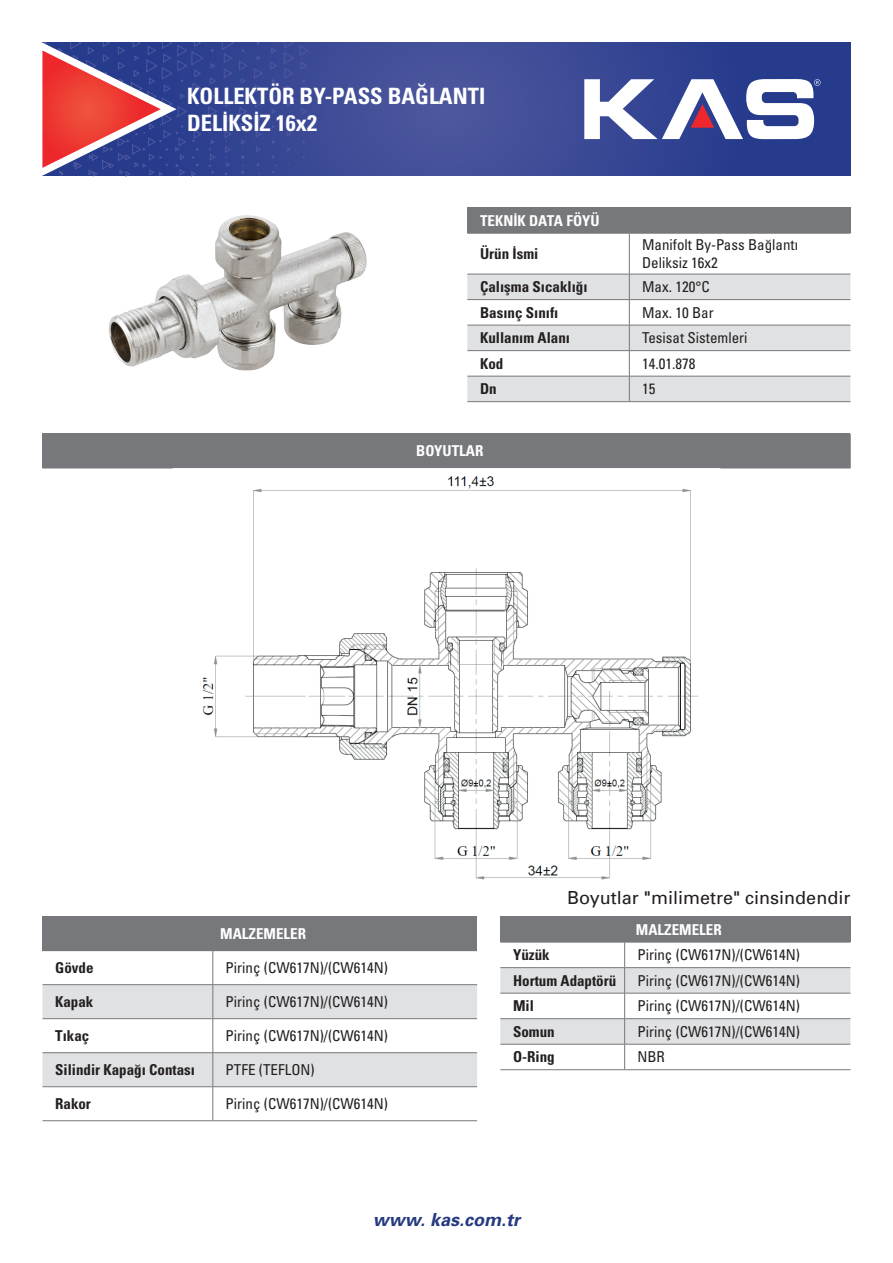
<style>
.page{position:relative;width:893px;height:1263px;background:#fff}
.page>*{position:absolute;margin:0;border:0;box-sizing:border-box;transform-origin:0 0}
.t1{font:22.5px/27px "Univers Cond Bd Tr";color:#fff}
.t2{font:18px "Univers Tr";color:#231f20}
.t3{font:18px "Univers Bold Ita Tr";color:#253a80}
.t4{font:15px/18px "Univers Condensed Tr";color:#231f20}
.t5{font:15px "Univers Cond Bd Tr";color:#231f20}
.t6{font:15px "Univers Cond Bd Tr";color:#fff}
</style>
<div class="page">
<svg style="left:247px;top:43px;width:603px;height:133px;background:#3a4995"></svg>
<svg style="left:256px;top:131px;width:5px;height:6px"></svg>
<svg style="left:256px;top:117px;width:5px;height:5px"></svg>
<svg style="left:255px;top:100px;width:7px;height:8px"></svg>
<svg style="left:255px;top:85px;width:7px;height:8px"></svg>
<svg style="left:254px;top:68px;width:9px;height:11px"></svg>
<svg style="left:257px;top:56px;width:3px;height:4px"></svg>
<svg style="left:272px;top:140px;width:3px;height:4px"></svg>
<svg style="left:272px;top:109px;width:4px;height:5px"></svg>
<svg style="left:271px;top:94px;width:5px;height:5px"></svg>
<svg style="left:272px;top:79px;width:3px;height:4px"></svg>
<svg style="left:270px;top:62px;width:7px;height:8px"></svg>
<svg style="left:271px;top:48px;width:5px;height:5px"></svg>
<svg style="left:287px;top:148px;width:4px;height:3px"></svg>
<svg style="left:287px;top:132px;width:4px;height:5px"></svg>
<svg style="left:287px;top:102px;width:4px;height:4px"></svg>
<svg style="left:286px;top:85px;width:6px;height:7px"></svg>
<svg style="left:284px;top:43px;width:10px;height:35px"></svg>
<svg style="left:302px;top:125px;width:4px;height:4px"></svg>
<svg style="left:301px;top:108px;width:6px;height:7px"></svg>
<svg style="left:303px;top:79px;width:3px;height:4px"></svg>
<svg style="left:301px;top:62px;width:7px;height:8px"></svg>
<svg style="left:300px;top:45px;width:9px;height:11px"></svg>
<svg style="left:256px;top:147px;width:5px;height:19px"></svg>
<svg style="left:272px;top:165px;width:4px;height:9px"></svg>
<svg style="left:42px;top:43px;width:205px;height:133px;background:#6e4c80"></svg>
<svg style="left:584px;top:79px;width:237px;height:60px"></svg>
<div style="left:467px;top:208px;width:383px;height:25px;background:#76787b"></div>
<svg style="left:467px;top:275px;width:383px;height:126px;fill:#e0e1e3"></svg>
<hr style="left:629px;top:233px;width:1px;height:41px;background:#76787b">
<svg style="left:629px;top:275px;width:1px;height:126px"></svg>
<hr style="left:467px;top:207px;width:162px;height:1px;background:#76787b">
<hr style="left:629px;top:207px;width:221px;height:1px;background:#76787b">
<hr style="left:467px;top:274px;width:162px;height:1px;background:#76787b">
<hr style="left:629px;top:274px;width:221px;height:1px;background:#76787b">
<hr style="left:467px;top:299px;width:162px;height:1px;background:#76787b">
<hr style="left:629px;top:299px;width:221px;height:1px;background:#76787b">
<hr style="left:467px;top:325px;width:162px;height:1px;background:#76787b">
<hr style="left:629px;top:325px;width:221px;height:1px;background:#76787b">
<hr style="left:467px;top:350px;width:162px;height:1px;background:#76787b">
<hr style="left:629px;top:350px;width:221px;height:1px;background:#76787b">
<hr style="left:467px;top:376px;width:162px;height:1px;background:#76787b">
<hr style="left:629px;top:376px;width:221px;height:1px;background:#76787b">
<hr style="left:467px;top:401px;width:162px;height:1px;background:#76787b">
<hr style="left:629px;top:401px;width:221px;height:1px;background:#76787b">
<hr style="left:467px;top:233px;width:162px;height:1px;background:#76787b">
<hr style="left:629px;top:233px;width:221px;height:1px;background:#76787b">
<div style="left:43px;top:917px;width:434px;height:34px;background:#76787b"></div>
<svg style="left:43px;top:985px;width:434px;height:135px"></svg>
<hr style="left:43px;top:916px;width:170px;height:1px;background:#76787b">
<hr style="left:213px;top:916px;width:264px;height:1px;background:#76787b">
<hr style="left:213px;top:951px;width:1px;height:33px;background:#76787b">
<hr style="left:43px;top:984px;width:170px;height:1px;background:#76787b">
<hr style="left:213px;top:984px;width:264px;height:1px;background:#76787b">
<hr style="left:213px;top:985px;width:1px;height:33px;background:#76787b">
<hr style="left:43px;top:1018px;width:170px;height:1px;background:#76787b">
<hr style="left:213px;top:1018px;width:264px;height:1px;background:#76787b">
<hr style="left:213px;top:1019px;width:1px;height:33px;background:#76787b">
<hr style="left:43px;top:1052px;width:170px;height:1px;background:#76787b">
<hr style="left:213px;top:1052px;width:264px;height:1px;background:#76787b">
<hr style="left:213px;top:1053px;width:1px;height:33px;background:#76787b">
<hr style="left:43px;top:1086px;width:170px;height:1px;background:#76787b">
<hr style="left:213px;top:1086px;width:264px;height:1px;background:#76787b">
<hr style="left:213px;top:1087px;width:1px;height:33px;background:#76787b">
<hr style="left:43px;top:1120px;width:170px;height:1px;background:#76787b">
<hr style="left:213px;top:1120px;width:264px;height:1px;background:#76787b">
<div style="left:43px;top:434px;width:807px;height:34px;background:#76787b"></div>
<hr style="left:850px;top:434px;width:1px;height:34px;background:#76787b">
<hr style="left:43px;top:468px;width:807px;height:1px;background:#76787b">
<div style="left:500px;top:917px;width:350px;height:25px;background:#76787b"></div>
<svg style="left:500px;top:943px;width:350px;height:126px"></svg>
<hr style="left:500px;top:916px;width:125px;height:1px;background:#76787b">
<hr style="left:625px;top:916px;width:225px;height:1px;background:#76787b">
<hr style="left:500px;top:967px;width:125px;height:1px;background:#76787b">
<hr style="left:625px;top:967px;width:225px;height:1px;background:#76787b">
<hr style="left:500px;top:993px;width:125px;height:1px;background:#76787b">
<hr style="left:625px;top:993px;width:225px;height:1px;background:#76787b">
<hr style="left:500px;top:1018px;width:125px;height:1px;background:#76787b">
<hr style="left:625px;top:1018px;width:225px;height:1px;background:#76787b">
<hr style="left:500px;top:1044px;width:125px;height:1px;background:#76787b">
<hr style="left:625px;top:1044px;width:225px;height:1px;background:#76787b">
<hr style="left:500px;top:942px;width:125px;height:1px;background:#76787b">
<hr style="left:625px;top:942px;width:225px;height:1px;background:#76787b">
<hr style="left:500px;top:1069px;width:125px;height:1px;background:#76787b">
<hr style="left:625px;top:1069px;width:225px;height:1px;background:#76787b">
<img style="left:108px;top:215px;width:259px;height:156px">
<img style="left:172px;top:468px;width:548px;height:412px">
<h1 class="t1" style="left:187px;top:82px;width:300px">KOLLEKTÖR BY-PASS BAĞLANTI<br>DELİKSİZ 16x2</h1>
<p class="t6" style="left:480px;top:211px;width:121px">TEKNİK DATA FÖYÜ</p>
<p class="t5" style="left:480px;top:245px;width:60px">Ürün İsmi</p>
<p class="t4" style="left:642px;top:235px;width:157px">Manifolt By-Pass Bağlantı<br>Deliksiz 16x2</p>
<p class="t5" style="left:480px;top:278px;width:109px">Çalışma Sıcaklığı</p>
<p class="t4" style="left:642px;top:277px;width:69px">Max. 120°C</p>
<p class="t5" style="left:480px;top:303px;width:80px">Basınç Sınıfı</p>
<p class="t4" style="left:642px;top:303px;width:73px">Max. 10 Bar</p>
<p class="t5" style="left:480px;top:329px;width:92px">Kullanım Alanı</p>
<p class="t4" style="left:642px;top:329px;width:107px">Tesisat Sistemleri</p>
<p class="t5" style="left:480px;top:354px;width:25px">Kod</p>
<p class="t4" style="left:642px;top:354px;width:55px">14.01.878</p>
<p class="t5" style="left:480px;top:380px;width:18px">Dn</p>
<p class="t4" style="left:642px;top:380px;width:15px">15</p>
<p class="t6" style="left:416px;top:442px;width:69px">BOYUTLAR</p>
<p class="t6" style="left:220px;top:924px;width:87px">MALZEMELER</p>
<p class="t5" style="left:55px;top:958px;width:40px">Gövde</p>
<p class="t4" style="left:226px;top:958px;width:164px">Pirinç (CW617N)/(CW614N)</p>
<p class="t5" style="left:55px;top:992px;width:40px">Kapak</p>
<p class="t4" style="left:226px;top:992px;width:164px">Pirinç (CW617N)/(CW614N)</p>
<p class="t5" style="left:55px;top:1026px;width:36px">Tıkaç</p>
<p class="t4" style="left:226px;top:1026px;width:164px">Pirinç (CW617N)/(CW614N)</p>
<p class="t5" style="left:55px;top:1060px;width:141px">Silindir Kapağı Contası</p>
<p class="t4" style="left:226px;top:1060px;width:91px">PTFE (TEFLON)</p>
<p class="t5" style="left:55px;top:1094px;width:37px">Rakor</p>
<p class="t4" style="left:226px;top:1094px;width:164px">Pirinç (CW617N)/(CW614N)</p>
<p class="t2" style="left:567px;top:886px;width:285px">Boyutlar "milimetre" cinsindendir</p>
<p class="t6" style="left:636px;top:920px;width:87px">MALZEMELER</p>
<p class="t5" style="left:513px;top:946px;width:38px">Yüzük</p>
<p class="t4" style="left:637px;top:945px;width:164px">Pirinç (CW617N)/(CW614N)</p>
<p class="t5" style="left:513px;top:971px;width:105px">Hortum Adaptörü</p>
<p class="t4" style="left:637px;top:971px;width:164px">Pirinç (CW617N)/(CW614N)</p>
<p class="t5" style="left:513px;top:997px;width:22px">Mil</p>
<p class="t4" style="left:637px;top:996px;width:164px">Pirinç (CW617N)/(CW614N)</p>
<p class="t5" style="left:513px;top:1022px;width:43px">Somun</p>
<p class="t4" style="left:637px;top:1022px;width:164px">Pirinç (CW617N)/(CW614N)</p>
<p class="t5" style="left:513px;top:1048px;width:43px">O-Ring</p>
<p class="t4" style="left:637px;top:1048px;width:29px">NBR</p>
<p class="t3" style="left:373px;top:1208px;width:149px">www. kas.com.tr</p>
</div>
